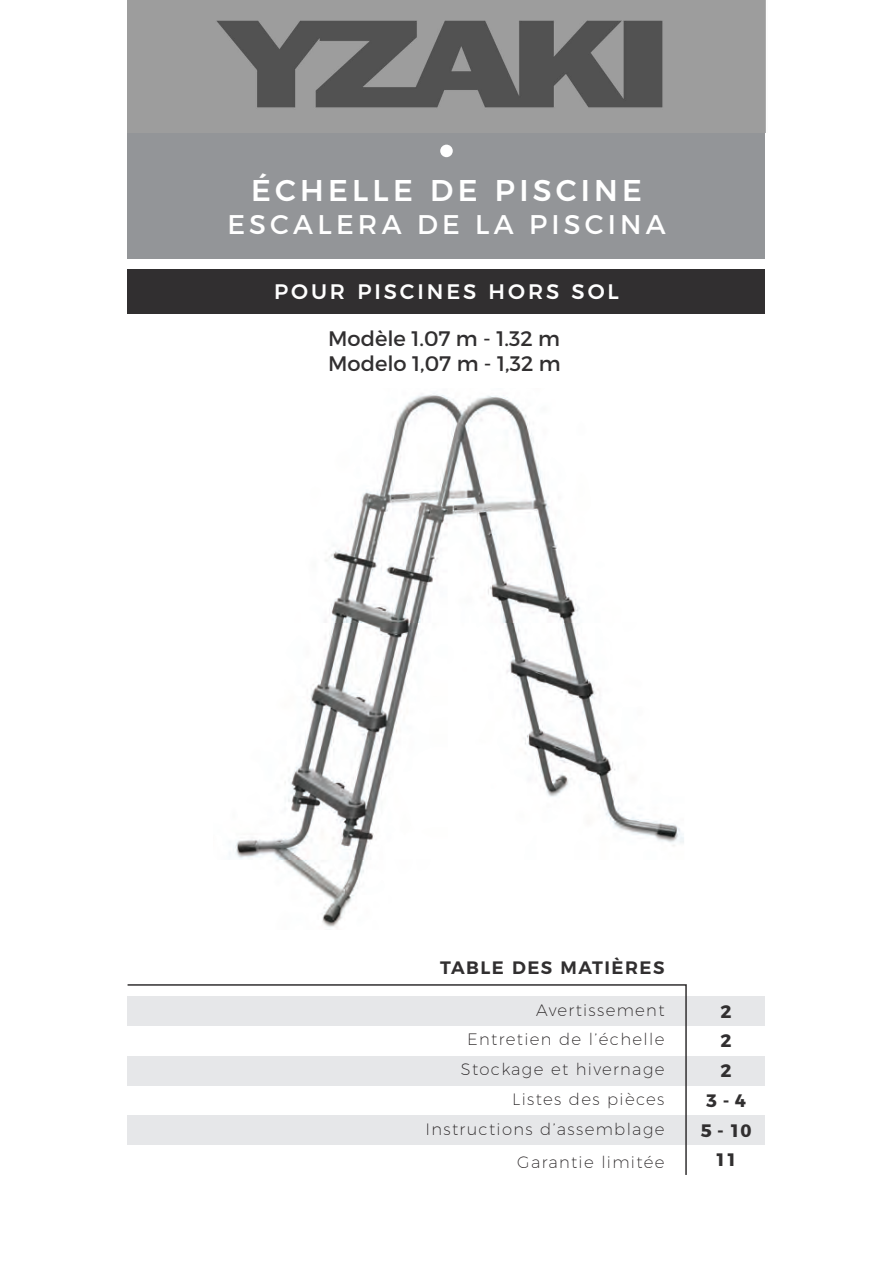
<style>
.page{position:relative;width:893px;height:1263px;background:#fff}
.page>*{position:absolute;margin:0;border:0;box-sizing:border-box;transform-origin:0 0}
.t1{font:500 30px "Montserrat";letter-spacing:.14em;color:#fff}
.t2{font:27px "Montserrat";letter-spacing:.155em;color:#fff}
.t3{font:21px/25.2px "Montserrat";color:#312f30}
.t4{font:500 21px "Montserrat";letter-spacing:.14em;color:#fff}
.t5{font:600 18px "Montserrat";letter-spacing:.08em;color:#312f30}
.t6{font:700 18px "Montserrat";color:#312f30}
.t7{font:200 16.5px "Montserrat";letter-spacing:.08em;color:#231f20}
</style>
<div class="page">
<div style="left:128px;top:996px;width:637px;height:30px;background:#e6e7e9"></div>
<div style="left:128px;top:1056px;width:637px;height:30px;background:#e6e7e9"></div>
<div style="left:128px;top:1115px;width:637px;height:30px;background:#e6e7e9"></div>
<div style="left:128px;top:0;width:637px;height:258px;background:#939598"></div>
<div style="left:440px;top:145px;width:13px;height:12px;background:#fff;border-radius:50%"></div>
<div style="left:128px;top:269px;width:637px;height:44px;background:#312f30"></div>
<svg style="left:127px;top:984px;width:560px;height:191px"></svg>
<img style="left:229px;top:393px;width:455px;height:535px">
<img style="left:214px;top:1px;width:552px;height:131px">
<p class="t1" style="left:251px;top:166px;width:392px">ÉCHELLE DE PISCINE</p>
<p class="t2" style="left:227px;top:208px;width:440px">ESCALERA DE LA PISCINA</p>
<p class="t4" style="left:274px;top:274px;width:346px">POUR PISCINES HORS SOL</p>
<p class="t3" style="left:328px;top:326px;width:234px">Modèle 1.07 m - 1.32 m<br>Modelo 1,07 m - 1,32 m</p>
<p class="t5" style="left:440px;top:952px;width:226px">TABLE DES MATIÈRES</p>
<p class="t7" style="left:536px;top:997px;width:130px">Avertissement</p>
<p class="t7" style="left:467px;top:1027px;width:199px">Entretien de l’échelle</p>
<p class="t7" style="left:461px;top:1057px;width:205px">Stockage et hivernage</p>
<p class="t7" style="left:512px;top:1086px;width:154px">Listes des pièces</p>
<p class="t7" style="left:426px;top:1116px;width:240px">Instructions d’assemblage</p>
<p class="t7" style="left:517px;top:1150px;width:149px">Garantie limitée</p>
<p class="t6" style="left:720px;top:996px;width:13px">2</p>
<p class="t6" style="left:720px;top:1026px;width:13px">2</p>
<p class="t6" style="left:720px;top:1056px;width:13px">2</p>
<p class="t6" style="left:706px;top:1085px;width:41px">3 - 4</p>
<p class="t6" style="left:701px;top:1115px;width:52px">5 - 10</p>
<p class="t6" style="left:715px;top:1145px;width:24px">11</p>
</div>
